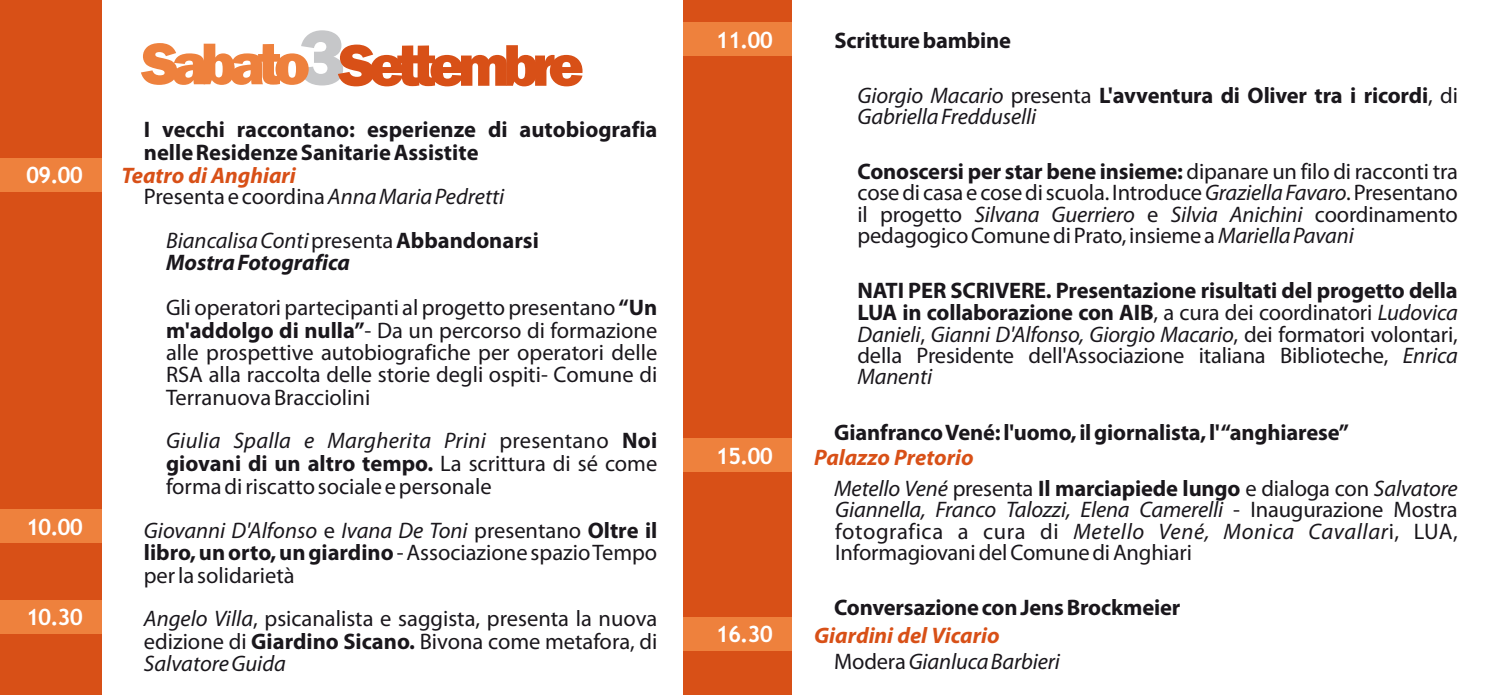
<style>
.page{position:relative;width:1489px;height:695px;background:#fff}
.page>*{position:absolute;margin:0;border:0;box-sizing:border-box;transform-origin:0 0}
.t1{font:800 60.75px "Franklin Gothic";letter-spacing:-.115em;color:#d85017}
.t2{font:22.5px/21.5px "Myriad Pro";color:#1a171c;text-align:justify}
.t3{font:700 22.5px/22.8px "Myriad Pro";letter-spacing:-.01em;color:#1a171c}
.t4{font:italic 22.5px/44px "Myriad Pro";letter-spacing:-.005em;color:#1a171c}
.t5{font:italic 700 22.5px "Myriad Pro";color:#d85017}
.t6{font:700 22.5px "Trebuchet MS";letter-spacing:-.045em;color:#fff}
.s1{color:#ee813d}
.s2{font-size:80.25px;color:#c6c7c9}
.s3{font-style:normal}
.s4{font-weight:700;font-style:normal}
.s5{font-weight:700;font-style:italic}
.s6{font-weight:700}
.s7{font-style:italic}
</style>
<div class="page">
<div style="left:0;top:0;width:101px;height:694px;background:#d85017"></div>
<div style="left:682px;top:0;width:109px;height:694px;background:#d85017"></div>
<div style="left:0;top:158px;width:101px;height:33px;background:#ee813d"></div>
<div style="left:682px;top:23px;width:109px;height:33px;background:#ee813d"></div>
<div style="left:0;top:509px;width:101px;height:34px;background:#ee813d"></div>
<div style="left:0;top:599px;width:101px;height:34px;background:#ee813d"></div>
<div style="left:682px;top:438px;width:109px;height:34px;background:#ee813d"></div>
<div style="left:682px;top:616px;width:109px;height:34px;background:#ee813d"></div>
<p class="t6" style="left:26px;top:166px;width:58px">09.00</p>
<p class="t6" style="left:26px;top:518px;width:58px">10.00</p>
<p class="t6" style="left:26px;top:608px;width:58px">10.30</p>
<h1 class="t1" style="left:141px;top:43px;width:444px"><span class="s1">Sabato</span> <span class="s2">3</span> Settembre</h1>
<p class="t3" style="left:144px;top:120px;width:515px">I vecchi raccontano: esperienze di autobiografia nelle Residenze Sanitarie Assistite</p>
<p class="t4" style="left:166px;top:176px;width:374px;text-indent:-22px"><span class="s3">Presenta e coordina</span> Anna Maria Pedretti<br>Biancalisa Conti <span class="s3">presenta</span> <span class="s4">Abbandonarsi</span></p>
<p class="t2" style="left:166px;top:242px;width:493px;line-height:44.5px"><span class="s5">Mostra Fotografica<br></span>Gli operatori partecipanti al progetto presentano <span class="s6">“Un</span></p>
<p class="t2" style="left:166px;top:321px;width:493px;line-height:22.2px"><span class="s6">m'addolgo di nulla”</span>- Da un percorso di formazione alle prospettive autobiografiche per operatori delle RSA alla raccolta delle storie degli ospiti- Comune di Terranuova Bracciolini</p>
<p class="t2" style="left:166px;top:431px;width:493px;line-height:22.5px"><span class="s7">Giulia Spalla e Margherita Prini</span> presentano <span class="s6">Noi giovani di un altro tempo.</span> La scrittura di sé come forma di riscatto sociale e personale</p>
<p class="t2" style="left:144px;top:520px;width:515px;line-height:22.5px"><span class="s7">Giovanni D'Alfonso</span> e <span class="s7">Ivana De Toni</span> presentano <span class="s6">Oltre il libro, un orto, un giardino</span>- Associazione spazio Tempo per la solidarietà</p>
<p class="t2" style="left:144px;top:609px;width:515px;line-height:22.5px"><span class="s7">Angelo Villa</span>, psicanalista e saggista, presenta la nuova edizione di <span class="s6">Giardino Sicano.</span> Bivona come metafora, di <span class="s7">Salvatore Guida</span></p>
<p class="t5" style="left:121px;top:166px;width:176px">Teatro di Anghiari</p>
<p class="t6" style="left:716px;top:31px;width:58px">11.00</p>
<p class="t3" style="left:834px;top:31px;width:178px">Scritture bambine</p>
<p class="t4" style="left:857px;top:86px;width:602px;line-height:21.5px">Giorgio Macario <span class="s3">presenta</span> <span class="s4">L'avventura di Oliver tra i ricordi</span><span class="s3">, di<br></span>Gabriella Fredduselli</p>
<p class="t2" style="left:857px;top:162px;width:602px"><span class="s6">Conoscersi per star bene insieme:</span> dipanare un filo di racconti tra cose di casa e cose di scuola. Introduce <span class="s7">Graziella Favaro</span>. Presentano il progetto <span class="s7">Silvana Guerriero</span> e <span class="s7">Silvia Anichini</span> coordinamento pedagogico Comune di Prato, insieme a <span class="s7">Mariella Pavani</span></p>
<p class="t2" style="left:857px;top:282px;width:602px"><span class="s6">NATI PER SCRIVERE. Presentazione risultati del progetto della LUA in collaborazione con AIB</span>, a cura dei coordinatori <span class="s7">Ludovica Danieli</span>, <span class="s7">Gianni D'Alfonso, Giorgio Macario</span>, dei formatori volontari, della Presidente dell'Associazione italiana Biblioteche, <span class="s7">Enrica Manenti</span></p>
<p class="t3" style="left:834px;top:423px;width:516px">Gianfranco Vené: l'uomo, il giornalista, l' “anghiarese”</p>
<p class="t2" style="left:834px;top:479px;width:625px"><span class="s7">Metello Vené</span> presenta <span class="s6">Il marciapiede lungo</span> e dialoga con <span class="s7">Salvatore Giannella, Franco Talozzi, Elena Camerelli</span> - Inaugurazione Mostra fotografica a cura di <span class="s7">Metello Vené, Monica Cavallar</span>i, LUA, Informagiovani del Comune di Anghiari</p>
<p class="t3" style="left:834px;top:598px;width:348px">Conversazione con Jens Brockmeier</p>
<p class="t4" style="left:834px;top:641px;width:227px"><span class="s3">Modera</span> Gianluca Barbieri</p>
<p class="t6" style="left:716px;top:447px;width:58px">15.00</p>
<p class="t5" style="left:814px;top:448px;width:161px">Palazzo Pretorio</p>
<p class="t6" style="left:716px;top:625px;width:58px">16.30</p>
<p class="t5" style="left:814px;top:626px;width:187px">Giardini del Vicario</p>
</div>
